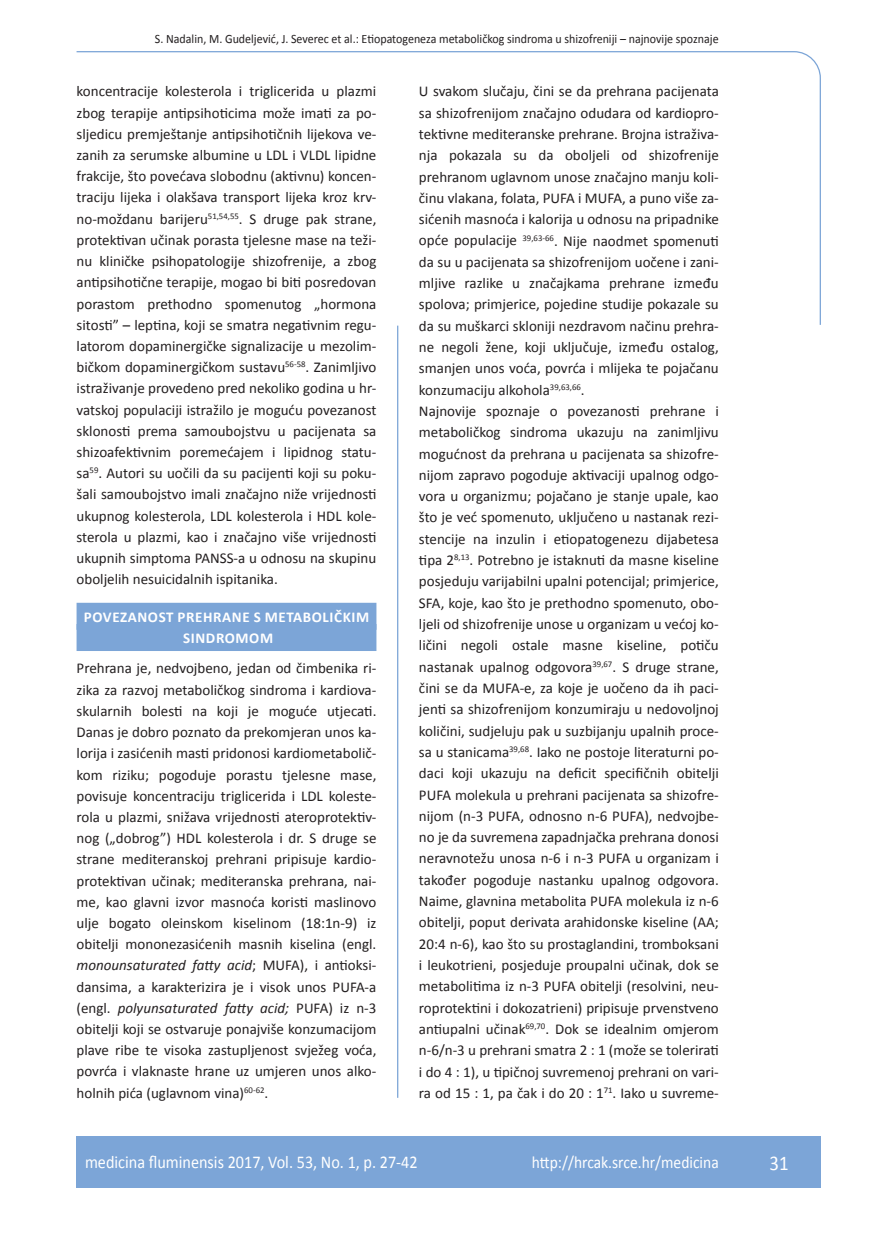
<style>
.page{position:relative;width:872px;height:1234px;background:#fff}
.page>*{position:absolute;margin:0;border:0;box-sizing:border-box;transform-origin:0 0}
.t1{font:21px "Calibri";color:#fff;scale:.9 1}
.t2{font:18px "Calibri";color:#fff;scale:.9 1}
.t3{font:17.25px "Calibri";color:#fff;scale:.9 1}
.t4{font:15px/21.3px "Calibri";color:#231f20;text-align:justify}
.t5{font:700 15px/21.1px "Calibri";letter-spacing:.04em;color:#fff;text-align:center}
.t6{font:12.75px "Calibri";color:#231f20;scale:.94 1}
.s1{font-style:italic}
</style>
<div class="page">
<svg style="left:76px;top:51px;width:745px;height:275px"></svg>
<hr style="left:397px;top:325px;width:1px;height:772px;background:#7ca5d7">
<div style="left:77px;top:1135px;width:744px;height:51px;background:#7ca5d7"></div>
<div style="left:77px;top:602px;width:299px;height:27px;background:#7ca5d7"></div>
<div style="left:77px;top:624px;width:299px;height:27px;background:#7ca5d7"></div>
<p class="t6" style="left:155px;top:30px;width:601px">S. Nadalin, M. Gudeljević, J. Severec et al.: Etiopatogeneza metaboličkog sindroma u shizofreniji – najnovije spoznaje</p>
<p class="t4" style="left:77px;top:80px;width:301px">koncentracije kolesterola i triglicerida u plazmi zbog terapije antipsihoticima može imati za po&shy;sljedicu premještanje antipsihotičnih lijekova ve&shy;zanih za serumske albumine u LDL i VLDL lipidne frakcije, što povećava slobodnu (aktivnu) koncen&shy;traciju lijeka i olakšava transport lijeka kroz krv&shy;no-moždanu barijeru<sup>51,54,55</sup>. S druge pak strane, protektivan učinak porasta tjelesne mase na teži&shy;nu kliničke psihopatologije shizofrenije, a zbog antipsihotične terapije, mogao bi biti posredovan porastom prethodno spomenutog „hormona sitosti” – leptina, koji se smatra negativnim regu&shy;latorom dopaminergičke signalizacije u mezolim&shy;bičkom dopaminergičkom sustavu<sup>56-58</sup>. Zanimljivo istraživanje provedeno pred nekoliko godina u hr&shy;vatskoj populaciji istražilo je moguću povezanost sklonosti prema samoubojstvu u pacijenata sa shizoafektivnim poremećajem i lipidnog statu&shy;sa<sup>59</sup>. Autori su uočili da su pacijenti koji su poku&shy;šali samoubojstvo imali značajno niže vrijednosti ukupnog kolesterola, LDL kolesterola i HDL kole&shy;sterola u plazmi, kao i značajno više vrijednosti ukupnih simptoma PANSS-a u odnosu na skupinu oboljelih nesuicidalnih ispitanika.</p>
<p class="t5" style="left:84px;top:605px;width:287px">POVEZANOST PREHRANE S METABOLIČKIM<br>SINDROMOM</p>
<p class="t4" style="left:77px;top:657px;width:301px">Prehrana je, nedvojbeno, jedan od čimbenika ri&shy;zika za razvoj metaboličkog sindroma i kardiova&shy;skularnih bolesti na koji je moguće utjecati.<br>Danas je dobro poznato da prekomjeran unos ka&shy;lorija i zasićenih masti pridonosi kardiometabolič&shy;kom riziku; pogoduje porastu tjelesne mase, povisuje koncentraciju triglicerida i LDL koleste&shy;rola u plazmi, snižava vrijednosti ateroprotektiv&shy;nog („dobrog”) HDL kolesterola i dr. S druge se strane mediteranskoj prehrani pripisuje kardio&shy;protektivan učinak; mediteranska prehrana, nai&shy;me, kao glavni izvor masnoća koristi maslinovo ulje bogato oleinskom kiselinom (18:1n-9) iz obitelji mononezasićenih masnih kiselina (engl. <span class="s1">monounsaturated fatty acid</span>; MUFA), i antioksi&shy;dansima, a karakterizira je i visok unos PUFA-a (engl. <span class="s1">polyunsaturated fatty acid;</span> PUFA) iz n-3 obitelji koji se ostvaruje ponajviše konzumacijom plave ribe te visoka zastupljenost svježeg voća, povrća i vlaknaste hrane uz umjeren unos alko&shy;holnih pića (uglavnom vina)<sup>60-62</sup>.</p>
<p class="t4" style="left:419px;top:80px;width:301px;text-align:left">U svakom slučaju, čini se da prehrana pacijenata sa shizofrenijom značajno odudara od kardiopro&shy;tektivne mediteranske prehrane. Brojna istraživa&shy;nja pokazala su da oboljeli od shizofrenije prehranom uglavnom unose značajno manju koli&shy;činu vlakana, folata, PUFA i MUFA, a puno više za&shy;sićenih masnoća i kalorija u odnosu na pripadnike opće populacije <sup>39,63-66</sup>. Nije naodmet spomenuti da su u pacijenata sa shizofrenijom uočene i zani&shy;mljive razlike u značajkama prehrane između spolova; primjerice, pojedine studije pokazale su da su muškarci skloniji nezdravom načinu prehra&shy;ne negoli žene, koji uključuje, između ostalog, smanjen unos voća, povrća i mlijeka te pojačanu konzumaciju alkohola<sup>39,63,66</sup>.<br>Najnovije spoznaje o povezanosti prehrane i metaboličkog sindroma ukazuju na zanimljivu mogućnost da prehrana u pacijenata sa shizofre&shy;nijom zapravo pogoduje aktivaciji upalnog odgo&shy;vora u organizmu; pojačano je stanje upale, kao što je već spomenuto, uključeno u nastanak rezi&shy;stencije na inzulin i etiopatogenezu dijabetesa tipa 2<sup>8,13</sup>. Potrebno je istaknuti da masne kiseline posjeduju varijabilni upalni potencijal; primjerice, SFA, koje, kao što je prethodno spomenuto, obo&shy;ljeli od shizofrenije unose u organizam u većoj ko&shy;ličini negoli ostale masne kiseline, potiču nastanak upalnog odgovora<sup>39,67</sup>. S druge strane, čini se da MUFA-e, za koje je uočeno da ih paci&shy;jenti sa shizofrenijom konzumiraju u nedovoljnoj količini, sudjeluju pak u suzbijanju upalnih proce&shy;sa u stanicama<sup>39,68</sup>. Iako ne postoje literaturni po&shy;daci koji ukazuju na deficit specifičnih obitelji PUFA molekula u prehrani pacijenata sa shizofre&shy;nijom (n-3 PUFA, odnosno n-6 PUFA), nedvojbe&shy;no je da suvremena zapadnjačka prehrana donosi neravnotežu unosa n-6 i n-3 PUFA u organizam i također pogoduje nastanku upalnog odgovora.<br>Naime, glavnina metabolita PUFA molekula iz n-6 obitelji, poput derivata arahidonske kiseline (AA; 20:4 n-6), kao što su prostaglandini, tromboksani i leukotrieni, posjeduje proupalni učinak, dok se metabolitima iz n-3 PUFA obitelji (resolvini, neu&shy;roprotektini i dokozatrieni) pripisuje prvenstveno antiupalni učinak<sup>69,70</sup>. Dok se idealnim omjerom n-6/n-3 u prehrani smatra 2 : 1 (može se tolerirati i do 4 : 1), u tipičnoj suvremenoj prehrani on vari&shy;ra od 15 : 1, pa čak i do 20 : 1<sup>71</sup>. Iako u suvreme-</p>
<p class="t2" style="left:85px;top:1150px;width:371px">medicina fluminensis 2017, Vol. 53, No. 1, p. 27-42</p>
<p class="t3" style="left:532px;top:1151px;width:209px">http://hrcak.srce.hr/medicina</p>
<h1 class="t1" style="left:769px;top:1149px;width:23px">31</h1>
</div>
